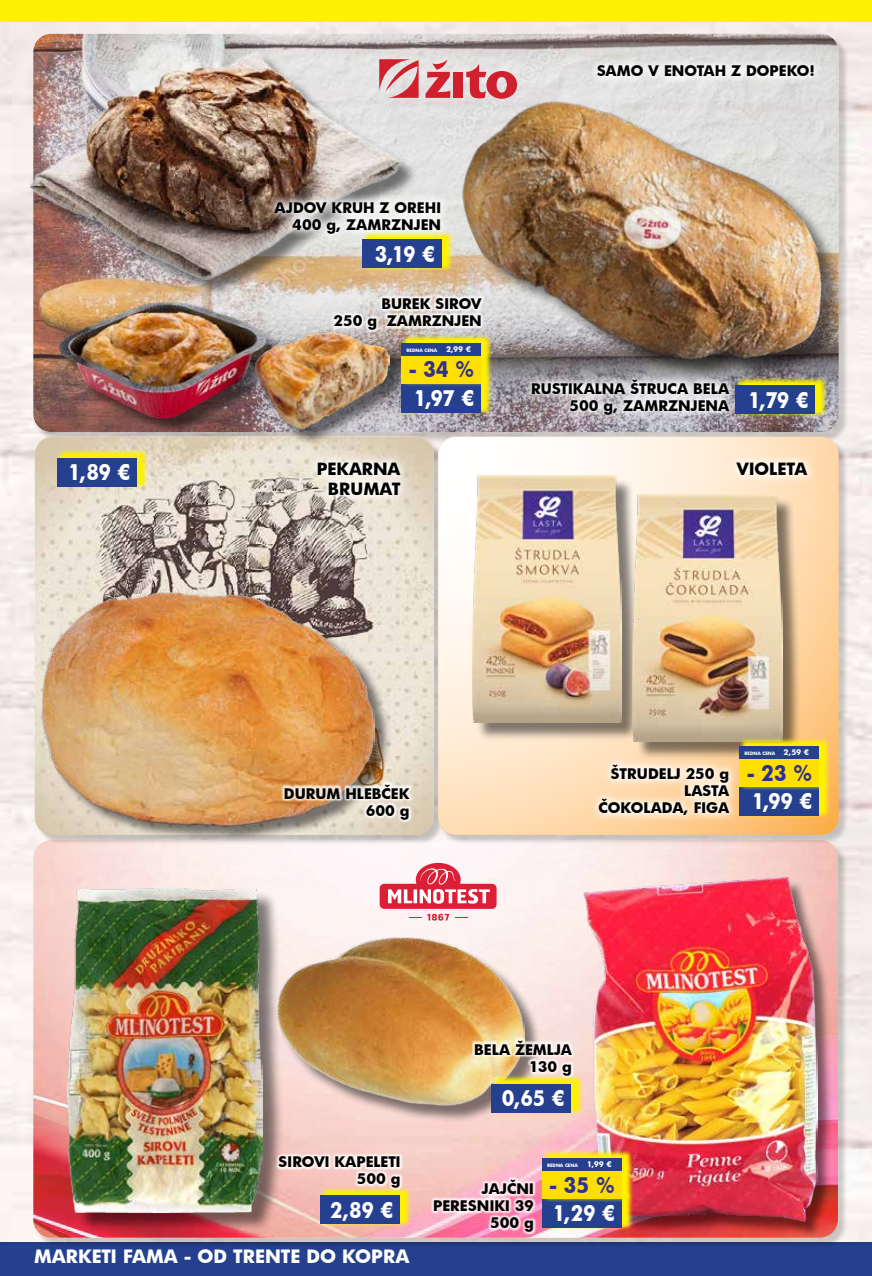
<style>
.page{position:relative;width:872px;height:1276px;background:#fff}
.page>*{position:absolute;margin:0;border:0;box-sizing:border-box;transform-origin:0 0}
.t1{font:700 21px "Futura";letter-spacing:-.03em;color:#fff;scale:.88 1}
.t2{font:700 21px "Futura";color:#2e3092;scale:.91 1}
.t3{font:700 18px "Futura";color:#fff}
.t4{font:700 16.5px "Futura";color:#000}
.t5{font:700 14.25px/17.1px "Futura";color:#000;text-align:right}
.t6{font:700 4.5px "Futura";color:#fff}
.s1{font-size:7.5px}
</style>
<div class="page">
<div style="left:0;top:1242px;width:872px;height:34px;background:#25408f"></div>
<div style="left:0;top:0;width:872px;height:22px;background:#fff200"></div>
<img style="left:33px;top:34px;width:805px;height:398px">
<div style="left:35px;top:841px;width:813px;height:407px;background:#000;opacity:.22"></div>
<img style="left:33px;top:840px;width:805px;height:397px">
<img style="left:35px;top:436px;width:399px;height:399px">
<div style="left:439px;top:438px;width:409px;height:407px;background:#000;opacity:.22"></div>
<svg style="left:438px;top:436px;width:400px;height:399px"></svg>
<div style="left:866px;top:29px;width:6px;height:384px;background:#f6f0ee"></div>
<svg style="left:522px;top:383px;width:216px;height:41px"></svg>
<svg style="left:735px;top:383px;width:92px;height:34px"></svg>
<div style="left:736px;top:385px;width:79px;height:29px;background:#25408f"></div>
<svg style="left:588px;top:56px;width:235px;height:30px"></svg>
<div style="left:61px;top:305px;width:346px;height:141px;background:#000;opacity:.5"></div>
<img style="left:57px;top:302px;width:332px;height:126px">
<img style="left:453px;top:92px;width:385px;height:291px">
<div style="left:33px;top:54px;width:385px;height:243px;background:#000;opacity:.5"></div>
<img style="left:27px;top:50px;width:374px;height:231px">
<div style="left:586px;top:879px;width:248px;height:359px;background:#000;opacity:.5"></div>
<img style="left:583px;top:876px;width:234px;height:346px">
<div style="left:70px;top:890px;width:215px;height:344px;background:#000;opacity:.5"></div>
<img style="left:68px;top:887px;width:195px;height:325px">
<div style="left:44px;top:594px;width:348px;height:249px;background:#000;opacity:.5"></div>
<img style="left:42px;top:591px;width:333px;height:235px">
<div style="left:475px;top:478px;width:166px;height:263px;background:#000;opacity:.5"></div>
<img style="left:472px;top:475px;width:150px;height:247px">
<div style="left:635px;top:497px;width:166px;height:263px;background:#000;opacity:.5"></div>
<img style="left:633px;top:495px;width:149px;height:246px">
<div style="left:279px;top:939px;width:263px;height:184px;background:#000;opacity:.5"></div>
<img style="left:276px;top:936px;width:249px;height:170px">
<div style="left:281px;top:781px;width:132px;height:42px;background:#fff;opacity:.75"></div>
<svg style="left:589px;top:755px;width:149px;height:69px;background:#fde3c2"></svg>
<svg style="left:739px;top:790px;width:92px;height:29px"></svg>
<div style="left:739px;top:787px;width:79px;height:28px;background:#25408f"></div>
<svg style="left:741px;top:761px;width:90px;height:29px"></svg>
<div style="left:739px;top:758px;width:79px;height:29px;background:#ffdf00"></div>
<svg style="left:739px;top:737px;width:92px;height:24px"></svg>
<div style="left:739px;top:746px;width:79px;height:12px;background:#25408f"></div>
<div style="left:330px;top:295px;width:155px;height:38px;background:#fff;opacity:.75"></div>
<div style="left:471px;top:1036px;width:104px;height:43px;background:#fff;opacity:.75"></div>
<div style="left:430px;top:1176px;width:106px;height:58px;background:#fff;opacity:.75"></div>
<svg style="left:491px;top:1074px;width:92px;height:41px"></svg>
<div style="left:492px;top:1083px;width:79px;height:29px;background:#25408f"></div>
<svg style="left:361px;top:230px;width:92px;height:41px"></svg>
<div style="left:362px;top:239px;width:79px;height:29px;background:#25408f"></div>
<svg style="left:541px;top:1202px;width:92px;height:29px"></svg>
<div style="left:542px;top:1199px;width:79px;height:28px;background:#25408f"></div>
<svg style="left:541px;top:1173px;width:92px;height:29px"></svg>
<div style="left:542px;top:1170px;width:79px;height:29px;background:#ffdf00"></div>
<svg style="left:541px;top:1149px;width:92px;height:24px"></svg>
<div style="left:542px;top:1158px;width:79px;height:12px;background:#25408f"></div>
<svg style="left:57px;top:449px;width:92px;height:41px;background:#e5db64"></svg>
<div style="left:57px;top:458px;width:80px;height:28px;background:#25408f"></div>
<div style="left:275px;top:1153px;width:128px;height:37px;background:#fff;opacity:.75"></div>
<svg style="left:320px;top:1186px;width:92px;height:41px"></svg>
<div style="left:320px;top:1195px;width:79px;height:29px;background:#25408f"></div>
<svg style="left:265px;top:192px;width:185px;height:51px"></svg>
<svg style="left:727px;top:453px;width:89px;height:31px"></svg>
<svg style="left:308px;top:453px;width:102px;height:51px"></svg>
<svg style="left:401px;top:387px;width:92px;height:29px"></svg>
<div style="left:401px;top:384px;width:80px;height:28px;background:#25408f"></div>
<svg style="left:404px;top:358px;width:89px;height:29px"></svg>
<div style="left:401px;top:355px;width:80px;height:29px;background:#ffdf00"></div>
<svg style="left:401px;top:334px;width:92px;height:24px"></svg>
<div style="left:401px;top:343px;width:80px;height:12px;background:#25408f"></div>
<svg style="left:380px;top:863px;width:116px;height:57px"></svg>
<div style="left:453px;top:72px;width:10px;height:26px;background:#d0202e"></div>
<svg style="left:425px;top:60px;width:25px;height:38px"></svg>
<svg style="left:466px;top:63px;width:51px;height:36px;background:#d98289"></svg>
<svg style="left:379px;top:59px;width:39px;height:39px;background:#da8d93"></svg>
<h1 class="t1" style="left:69px;top:457px;width:71px">1,89 €</h1>
<p class="t5" style="left:274px;top:198px;width:168px">AJDOV KRUH Z OREHI<br>400 g, ZAMRZNJEN</p>
<h1 class="t1" style="left:375px;top:239px;width:70px">3,19 €</h1>
<p class="t5" style="left:333px;top:294px;width:150px">BUREK SIROV<br>250 g ZAMRZNJEN</p>
<p class="t6" style="left:406px;top:347px;width:66px">REDNA CENA <span class="s1">2,99 €</span></p>
<h1 class="t2" style="left:409px;top:355px;width:73px">- 34 %</h1>
<h1 class="t1" style="left:414px;top:383px;width:70px">1,97 €</h1>
<p class="t5" style="left:597px;top:62px;width:219px">SAMO V ENOTAH Z DOPEKO!</p>
<p class="t5" style="left:569px;top:379px;width:241px;text-align:left;text-indent:-38px">RUSTIKALNA ŠTRUCA BELA<br>500 g, ZAMRZNJENA <sup>1,79</sup> <sup>€</sup></p>
<p class="t4" style="left:317px;top:457px;width:85px">PEKARNA</p>
<p class="t4" style="left:736px;top:457px;width:72px">VIOLETA</p>
<p class="t4" style="left:328px;top:477px;width:74px">BRUMAT</p>
<p class="t5" style="left:284px;top:784px;width:127px">DURUM HLEBČEK<br>600 g</p>
<p class="t6" style="left:744px;top:750px;width:66px">REDNA CENA <span class="s1">2,59 €</span></p>
<h1 class="t2" style="left:747px;top:758px;width:73px">- 23 %</h1>
<p class="t5" style="left:611px;top:765px;width:120px">ŠTRUDELJ 250 g</p>
<p class="t5" style="left:684px;top:782px;width:46px">LASTA</p>
<p class="t5" style="left:598px;top:799px;width:215px">ČOKOLADA, FIGA <sup>1,99</sup> <sup>€</sup></p>
<p class="t5" style="left:278px;top:1152px;width:123px">SIROVI KAPELETI<br>500 g</p>
<h1 class="t1" style="left:330px;top:1195px;width:73px">2,89 €</h1>
<p class="t5" style="left:474px;top:1040px;width:99px">BELA ŽEMLJA<br>130 g</p>
<h1 class="t1" style="left:502px;top:1083px;width:73px">0,65 €</h1>
<p class="t5" style="left:433px;top:1179px;width:102px">JAJČNI<br>PERESNIKI 39<br>500 g</p>
<p class="t6" style="left:547px;top:1162px;width:66px">REDNA CENA <span class="s1">1,99 €</span></p>
<h1 class="t2" style="left:549px;top:1170px;width:73px">- 35 %</h1>
<h1 class="t1" style="left:553px;top:1198px;width:72px">1,29 €</h1>
<p class="t3" style="left:34px;top:1243px;width:377px">MARKETI FAMA - OD TRENTE DO KOPRA</p>
</div>
